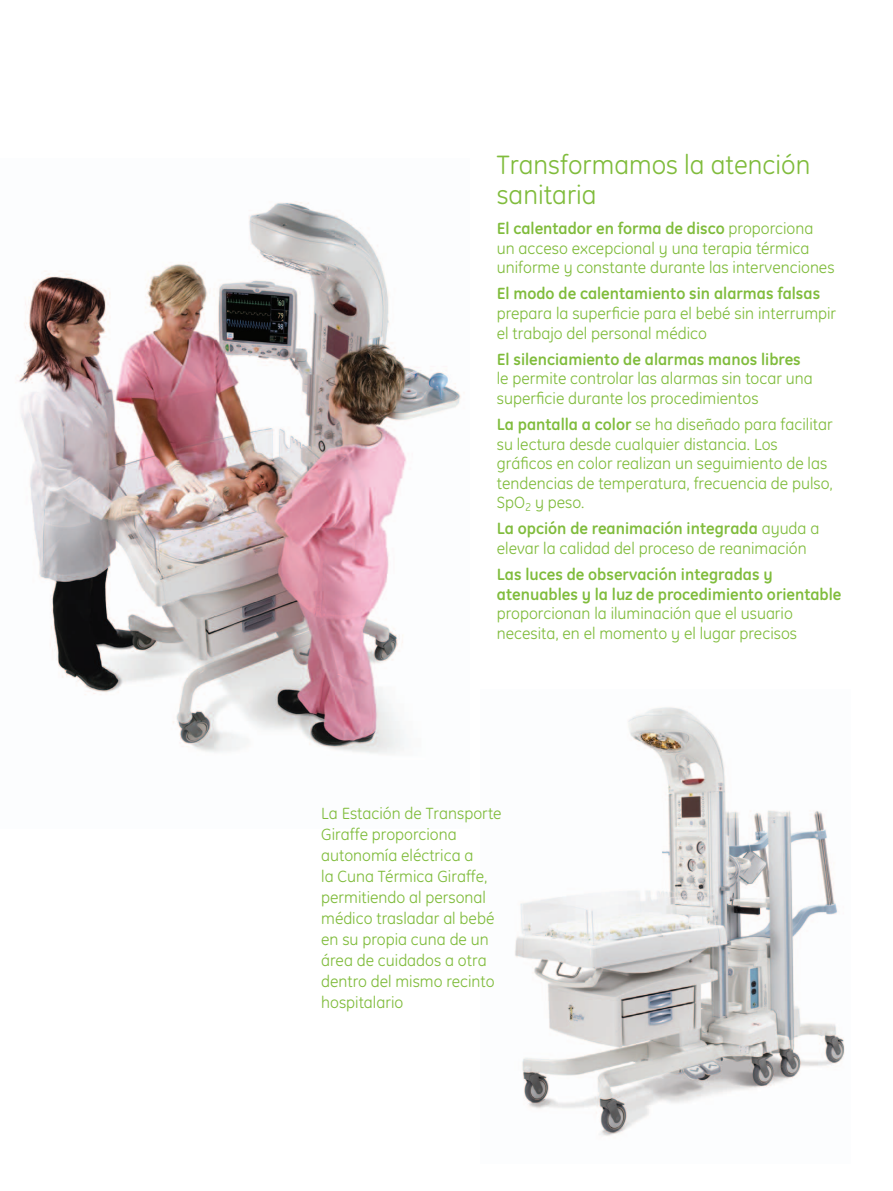
<style>
.page{position:relative;width:893px;height:1191px;background:#fff}
.page>*{position:absolute;margin:0;border:0;box-sizing:border-box;transform-origin:0 0}
.t1{font:27px/30px "GE Inspira";color:#80bc3c}
.t2{font:16.5px/19.5px "GE Inspira";color:#80bc3c}
.t3{font:700 16.5px/19.5px "GE Inspira";color:#80bc3c}
.s1{font-weight:700}
</style>
<div class="page">
<img style="left:17px;top:201px;width:444px;height:553px">
<img style="left:515px;top:707px;width:330px;height:429px">
<h1 class="t1" style="left:497px;top:149px;width:315px">Transformamos la atención sanitaria</h1>
<p class="t2" style="left:497px;top:219px;width:339px"><span class="s1">El calentador en forma de disco</span> proporciona un acceso excepcional y una terapia térmica uniforme y constante durante las intervenciones</p>
<p class="t3" style="left:497px;top:284px;width:325px">El modo de calentamiento sin alarmas falsas</p>
<p class="t2" style="left:497px;top:303px;width:341px">prepara la superficie para el bebé sin interrumpir el trabajo del personal médico</p>
<p class="t3" style="left:497px;top:349px;width:305px">El silenciamiento de alarmas manos libres</p>
<p class="t2" style="left:497px;top:369px;width:317px">le permite controlar las alarmas sin tocar una superficie durante los procedimientos</p>
<p class="t2" style="left:497px;top:414px;width:337px"><span class="s1">La pantalla a color</span> se ha diseñado para facilitar su lectura desde cualquier distancia. Los gráficos en color realizan un seguimiento de las tendencias de temperatura, frecuencia de pulso, SpO<sub>2</sub> y peso.</p>
<p class="t2" style="left:497px;top:519px;width:324px"><span class="s1">La opción de reanimación integrada</span> ayuda a elevar la calidad del proceso de reanimación</p>
<p class="t3" style="left:497px;top:564px;width:346px">Las luces de observación integradas y atenuables y la luz de procedimiento orientable</p>
<p class="t2" style="left:497px;top:603px;width:302px">proporcionan la iluminación que el usuario necesita, en el momento y el lugar precisos</p>
<p class="t2" style="left:321px;top:802px;width:182px;line-height:21px">La Estación de Transporte<br>Giraffe proporciona autonomía eléctrica a<br>la Cuna Térmica Giraffe, permitiendo al personal médico trasladar al bebé en su propia cuna de un área de cuidados a otra dentro del mismo recinto hospitalario</p>
</div>
